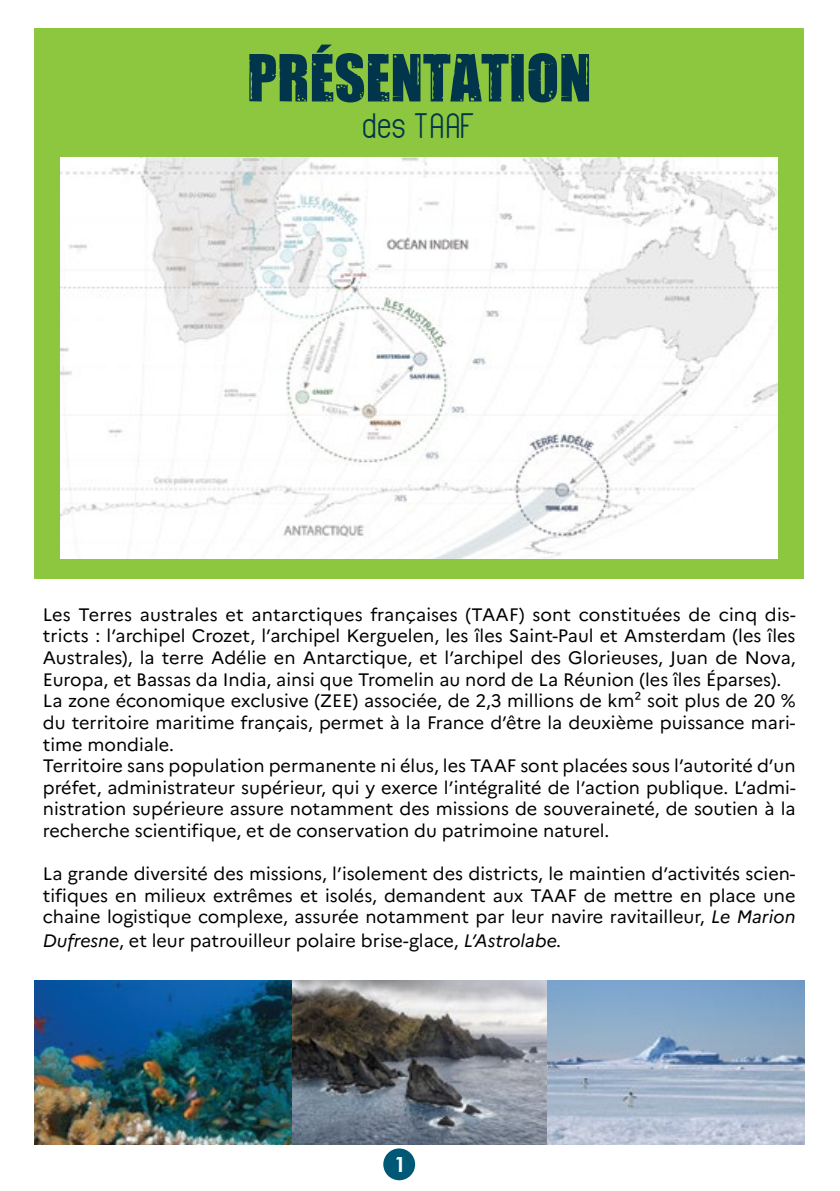
<style>
.page{position:relative;width:840px;height:1191px;background:#fff}
.page>*{position:absolute;margin:0;border:0;box-sizing:border-box;transform-origin:0 0}
.t1{font:60px "Impacted 20";color:#00354b}
.t2{font:30.4px "Oval Track";color:#00354b}
.t3{font:800 20px "Futura";color:#fff}
.t4{font:18px/21.6px "Marianne";color:#000}
.s1{font-style:italic}
</style>
<div class="page">
<div style="left:34px;top:28px;width:769px;height:551px;background:#8dc63f"></div>
<img style="left:60px;top:157px;width:717px;height:401px">
<img style="left:34px;top:980px;width:769px;height:164px">
<div style="left:383px;top:1148px;width:32px;height:32px;background:#005877;border-radius:50%"></div>
<h1 class="t1" style="left:247px;top:31px;width:346px">PRéSENTATION</h1>
<h2 class="t2" style="left:363px;top:108px;width:113px">des TAAF</h2>
<p class="t4" style="left:43px;top:603px;width:754px">Les Terres australes et antarctiques françaises (TAAF) sont constituées de cinq dis&shy;tricts : l’archipel Crozet, l’archipel Kerguelen, les îles Saint-Paul et Amsterdam (les îles Australes), la terre Adélie en Antarctique, et l’archipel des Glorieuses, Juan de Nova, Europa, et Bassas da India, ainsi que Tromelin au nord de La Réunion (les îles Éparses).<br>La zone économique exclusive (ZEE) associée, de 2,3 millions de km² soit plus de 20 % du territoire maritime français, permet à la France d’être la deuxième puissance mari&shy;time mondiale.<br>Territoire sans population permanente ni élus, les TAAF sont placées sous l’autorité d’un préfet, administrateur supérieur, qui y exerce l’intégralité de l’action publique. L’admi&shy;nistration supérieure assure notamment des missions de souveraineté, de soutien à la recherche scientifique, et de conservation du patrimoine naturel.</p>
<p class="t4" style="left:43px;top:863px;width:753px;text-align:justify">La grande diversité des missions, l’isolement des districts, le maintien d’activités scien&shy;tifiques en milieux extrêmes et isolés, demandent aux TAAF de mettre en place une chaine logistique complexe, assurée notamment par leur navire ravitailleur, <span class="s1">Le Marion</span></p>
<p class="t4" style="left:43px;top:930px;width:520px"><span class="s1">Dufresne</span>, et leur patrouilleur polaire brise-glace, <span class="s1">L’Astrolabe.</span></p>
<p class="t3" style="left:394px;top:1151px;width:13px">1</p>
</div>
